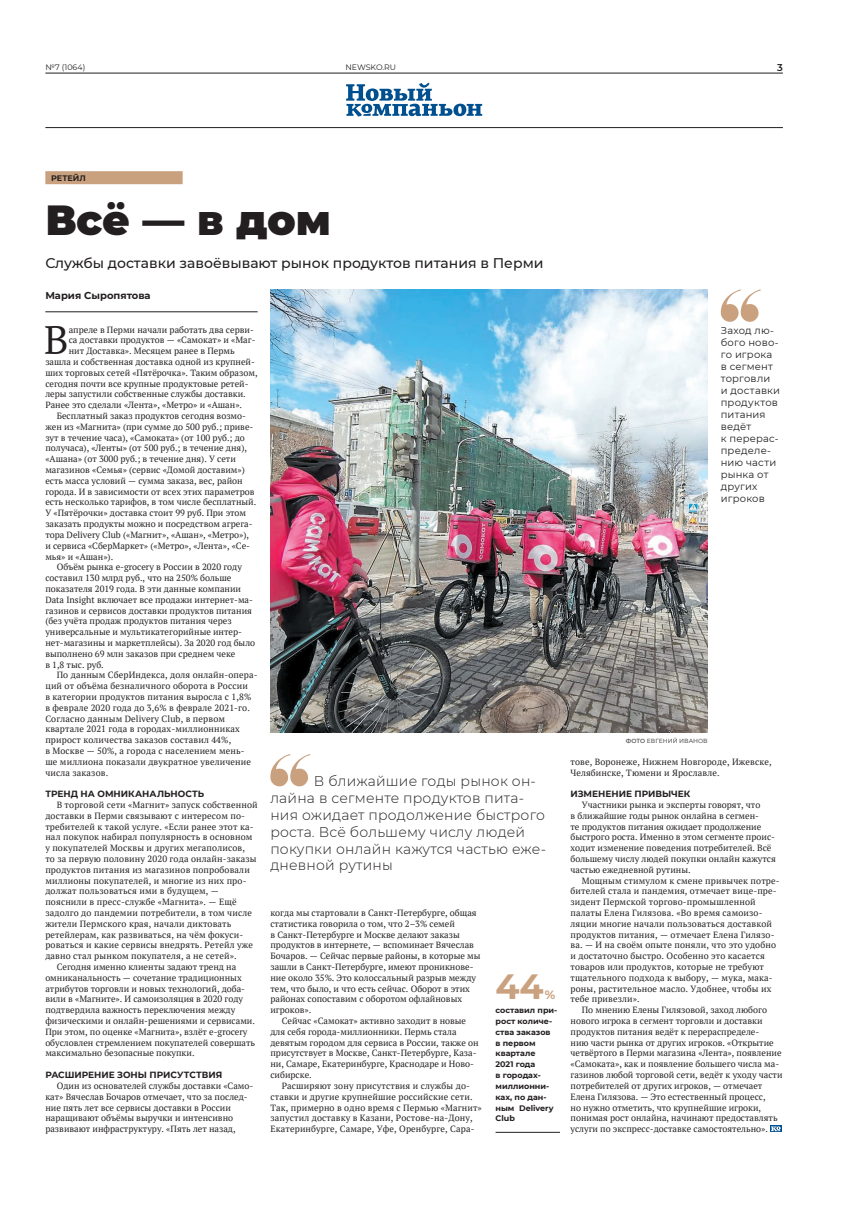
<style>
.page{position:relative;width:851px;height:1208px;background:#fff}
.page>*{position:absolute;margin:0;border:0;box-sizing:border-box;transform-origin:0 0}
.Заголовок_42{font:900 42px "Montserrat";color:#231f20}
.Первый_абзац{font:39.9px "PT Serif";color:#231f20}
.Цифра36{font:700 35px "Montserrat";color:#c9a17e}
.Цитата_1{font:300 14px/16.8px "Montserrat";letter-spacing:.015em;color:#231f20}
.Лид{font:500 14px "Montserrat";color:#231f20}
.Цифра36-2{font:700 12px "Montserrat";color:#c9a17e}
.Цитата_2{font:10px/12px "Montserrat";letter-spacing:.015em;color:#231f20}
.Автор{font:700 10px "Montserrat";color:#231f20}
.t1{font:600 9.9px "Montserrat";color:#231f20}
.Основной_текст{font:9px/10.8px "PT Serif";color:#231f20}
.Первый_абзац-2{font:9px "PT Serif";color:#231f20}
.Подзаг_в_тексте{font:700 9px "Montserrat";color:#231f20}
.Факты_и_цифры{font:700 8px/10.8px "Montserrat";color:#231f20}
.Рубрика{font:700 8px "Montserrat";letter-spacing:.005em;color:#231f20}
.t2{font:7.9px "Montserrat";color:#231f20}
.Фотограф{font:500 6px "Montserrat";color:#57585a}
.s1{font-weight:600}
</style>
<div class="page">
<hr style="left:45px;top:127px;width:737px;height:1px;background:#231f20">
<hr style="left:45px;top:73px;width:737px;height:1px;background:#231f20">
<svg style="left:346px;top:83px;width:136px;height:34px"></svg>
<hr style="left:45px;top:311px;width:212px;height:1px;background:#231f20">
<svg style="left:770px;top:1125px;width:11px;height:7px"></svg>
<svg style="left:770px;top:1126px;width:10px;height:5px"></svg>
<img style="left:270px;top:289px;width:437px;height:444px">
<div style="left:45px;top:171px;width:138px;height:13px;background:#c9a17e"></div>
<hr style="left:495px;top:1132px;width:65px;height:1px;background:#231f20">
<svg style="left:270px;top:754px;width:40px;height:32px"></svg>
<svg style="left:720px;top:289px;width:40px;height:33px"></svg>
<p class="t2" style="left:45px;top:62px;width:41px">№7 (1064)</p>
<p class="t2" style="left:345px;top:62px;width:52px">NEWSKO.RU</p>
<p class="t1" style="left:777px;top:60px;width:7px">3</p>
<p class="Рубрика" style="left:51px;top:173px;width:36px">РЕТЕЙЛ</p>
<p class="Заголовок_42" style="left:45px;top:189px;width:287px">Всё — в дом</p>
<p class="Лид" style="left:45px;top:253px;width:499px">Службы доставки завоёвывают рынок продуктов питания в Перми</p>
<p class="Автор" style="left:45px;top:288px;width:107px">Мария Сыропятова</p>
<p class="Первый_абзац" style="left:44px;top:314px;width:26px">В</p>
<p class="Первый_абзац-2" style="left:69px;top:323px;width:187px">апреле в Перми начали работать два серви-</p>
<p class="Первый_абзац-2" style="left:69px;top:334px;width:188px">са доставки продуктов — «Самокат» и «Маг-</p>
<p class="Первый_абзац-2" style="left:69px;top:345px;width:167px">нит Доставка». Месяцем ранее в Пермь</p>
<p class="Первый_абзац-2" style="left:45px;top:356px;width:211px">зашла и собственная доставка одной из крупней-</p>
<p class="Первый_абзац-2" style="left:45px;top:367px;width:214px">ших торговых сетей «Пятёрочка». Таким образом,</p>
<p class="Первый_абзац-2" style="left:45px;top:377px;width:205px">сегодня почти все крупные продуктовые ретей-</p>
<p class="Первый_абзац-2" style="left:45px;top:388px;width:202px">леры запустили собственные службы доставки.</p>
<p class="Первый_абзац-2" style="left:45px;top:399px;width:198px">Ранее это сделали «Лента», «Метро» и «Ашан».</p>
<p class="Основной_текст" style="left:45px;top:410px;width:212px;text-indent:11px">Бесплатный заказ продуктов сегодня возмо&shy;жен из «Магнита» (при сумме до 500 руб.; приве&shy;зут в течение часа), «Самоката» (от 100 руб.; до получаса), «Ленты» (от 500 руб.; в течение дня), «Ашана» (от 3000 руб.; в течение дня). У сети магазинов «Семья» (сервис «Домой доставим») есть масса условий — сумма заказа, вес, район города. И в зависимости от всех этих параметров есть несколько тарифов, в том числе бесплатный.<br>У «Пятёрочки» доставка стоит 99 руб. При этом заказать продукты можно и посредством агрега&shy;тора Delivery Club («Магнит», «Ашан», «Метро»), и сервиса «СберМаркет» («Метро», «Лента», «Се&shy;мья» и «Ашан»).</p>
<p class="Основной_текст" style="left:45px;top:561px;width:211px;text-indent:11px">Объём рынка e-grocery в России в 2020 году составил 130 млрд руб., что на 250% больше показателя 2019 года. В эти данные компании Data Insight включает все продажи интернет-ма&shy;газинов и сервисов доставки продуктов питания (без учёта продаж продуктов питания через универсальные и мультикатегорийные интер&shy;нет-магазины и маркетплейсы). За 2020 год было выполнено 69 млн заказов при среднем чеке<br>в 1,8 тыс. руб.</p>
<p class="Основной_текст" style="left:45px;top:669px;width:214px;text-indent:11px">По данным СберИндекса, доля онлайн-опера&shy;ций от объёма безналичного оборота в России<br>в категории продуктов питания выросла с 1,8% в феврале 2020 года до 3,6% в феврале 2021-го.<br>Согласно данным Delivery Club, в первом квартале 2021 года в городах-миллионниках прирост количества заказов составил 44%,<br>в Москве — 50%, а города с населением мень&shy;ше миллиона показали двукратное увеличение числа заказов.</p>
<p class="Подзаг_в_тексте" style="left:45px;top:787px;width:160px">ТРЕНД НА ОМНИКАНАЛЬНОСТЬ</p>
<p class="Основной_текст" style="left:45px;top:799px;width:214px;text-indent:11px">В торговой сети «Магнит» запуск собственной доставки в Перми связывают с интересом по&shy;требителей к такой услуге. «Если ранее этот ка&shy;нал покупок набирал популярность в основном у покупателей Москвы и других мегаполисов,<br>то за первую половину 2020 года онлайн-заказы продуктов питания из магазинов попробовали миллионы покупателей, и многие из них про&shy;должат пользоваться ими в будущем, — пояснили в пресс-службе «Магнита». — Ещё задолго до пандемии потребители, в том числе жители Пермского края, начали диктовать ретейлерам, как развиваться, на чём фокуси&shy;роваться и какие сервисы внедрять. Ретейл уже давно стал рынком покупателя, а не сетей».</p>
<p class="Основной_текст" style="left:45px;top:961px;width:211px;text-indent:11px">Сегодня именно клиенты задают тренд на омниканальность — сочетание традиционных атрибутов торговли и новых технологий, доба&shy;вили в «Магните». И самоизоляция в 2020 году подтвердила важность переключения между физическими и онлайн-решениями и сервисами.<br>При этом, по оценке «Магнита», взлёт e-grocery обусловлен стремлением покупателей совершать максимально безопасные покупки.</p>
<p class="Подзаг_в_тексте" style="left:45px;top:1068px;width:179px">РАСШИРЕНИЕ ЗОНЫ ПРИСУТСТВИЯ</p>
<p class="Основной_текст" style="left:45px;top:1080px;width:209px;text-indent:11px">Один из основателей службы доставки «Само&shy;кат» Вячеслав Бочаров отмечает, что за послед&shy;ние пять лет все сервисы доставки в России наращивают объёмы выручки и интенсивно развивают инфраструктуру. «Пять лет назад,</p>
<p class="Цитата_1" style="left:270px;top:772px;width:277px;text-indent:43px">В ближайшие годы рынок он&shy;лайна в сегменте продуктов пита&shy;ния ожидает продолжение быстрого роста. Всё большему числу людей покупки онлайн кажутся частью еже&shy;дневной рутины</p>
<p class="Основной_текст" style="left:270px;top:907px;width:211px">когда мы стартовали в Санкт-Петербурге, общая статистика говорила о том, что 2–3% семей<br>в Санкт-Петербурге и Москве делают заказы продуктов в интернете, — вспоминает Вячеслав Бочаров. — Сейчас первые районы, в которые мы зашли в Санкт-Петербурге, имеют проникнове&shy;ние около 35%. Это колоссальный разрыв между тем, что было, и что есть сейчас. Оборот в этих районах сопоставим с оборотом офлайновых игроков».</p>
<p class="Основной_текст" style="left:270px;top:1015px;width:210px;text-indent:11px">Сейчас «Самокат» активно заходит в новые для себя города-миллионники. Пермь стала девятым городом для сервиса в России, также он присутствует в Москве, Санкт-Петербурге, Каза&shy;ни, Самаре, Екатеринбурге, Краснодаре и Ново&shy;сибирске.</p>
<p class="Основной_текст" style="left:270px;top:1080px;width:213px;text-indent:11px">Расширяют зону присутствия и службы до&shy;ставки и другие крупнейшие российские сети.<br>Так, примерно в одно время с Пермью «Магнит» запустил доставку в Казани, Ростове-на-Дону, Екатеринбурге, Самаре, Уфе, Оренбурге, Сара-</p>
<p class="Цифра36" style="left:495px;top:961px;width:50px">44</p>
<p class="Цифра36-2" style="left:544px;top:986px;width:12px">%</p>
<p class="Факты_и_цифры" style="left:495px;top:1004px;width:63px">составил при&shy;рост количе&shy;ства заказов в первом квартале<br>2021 года<br>в городах&shy;миллионни&shy;ках, по дан&shy;ным Delivery<br>Club</p>
<p class="Цитата_2" style="left:720px;top:324px;width:61px">Заход лю&shy;бого ново&shy;го игрока в сегмент торговли<br>и доставки продуктов питания ведёт<br>к перерас&shy;пределе&shy;нию части рынка от других игроков</p>
<p class="Фотограф" style="left:625px;top:737px;width:83px"><span class="s1">ФОТО</span> ЕВГЕНИЙ ИВАНОВ</p>
<p class="Основной_текст" style="left:570px;top:756px;width:202px">тове, Воронеже, Нижнем Новгороде, Ижевске,<br>Челябинске, Тюмени и Ярославле.</p>
<p class="Подзаг_в_тексте" style="left:570px;top:787px;width:121px">ИЗМЕНЕНИЕ ПРИВЫЧЕК</p>
<p class="Основной_текст" style="left:570px;top:799px;width:207px;text-indent:11px">Участники рынка и эксперты говорят, что<br>в ближайшие годы рынок онлайна в сегмен-<br>те продуктов питания ожидает продолжение быстрого роста. Именно в этом сегменте проис&shy;ходит изменение поведения потребителей. Всё большему числу людей покупки онлайн кажутся частью ежедневной рутины.</p>
<p class="Основной_текст" style="left:570px;top:875px;width:210px;text-indent:11px">Мощным стимулом к смене привычек потре&shy;бителей стала и пандемия, отмечает вице-пре&shy;зидент Пермской торгово-промышленной палаты Елена Гилязова. «Во время самоизо&shy;ляции многие начали пользоваться доставкой продуктов питания, — отмечает Елена Гилязо&shy;ва. — И на своём опыте поняли, что это удобно и достаточно быстро. Особенно это касается товаров или продуктов, которые не требуют тщательного подхода к выбору, — мука, мака&shy;роны, растительное масло. Удобнее, чтобы их тебе привезли».</p>
<p class="Основной_текст" style="left:570px;top:1004px;width:213px;text-indent:11px">По мнению Елены Гилязовой, заход любого нового игрока в сегмент торговли и доставки продуктов питания ведёт к перераспределе-<br>нию части рынка от других игроков. «Открытие четвёртого в Перми магазина «Лента», появление «Самоката», как и появление большего числа ма&shy;газинов любой торговой сети, ведёт к уходу части потребителей от других игроков, — отмечает Елена Гилязова. — Это естественный процесс,<br>но нужно отметить, что крупнейшие игроки, понимая рост онлайна, начинают предоставлять услуги по экспресс-доставке самостоятельно».</p>
</div>
